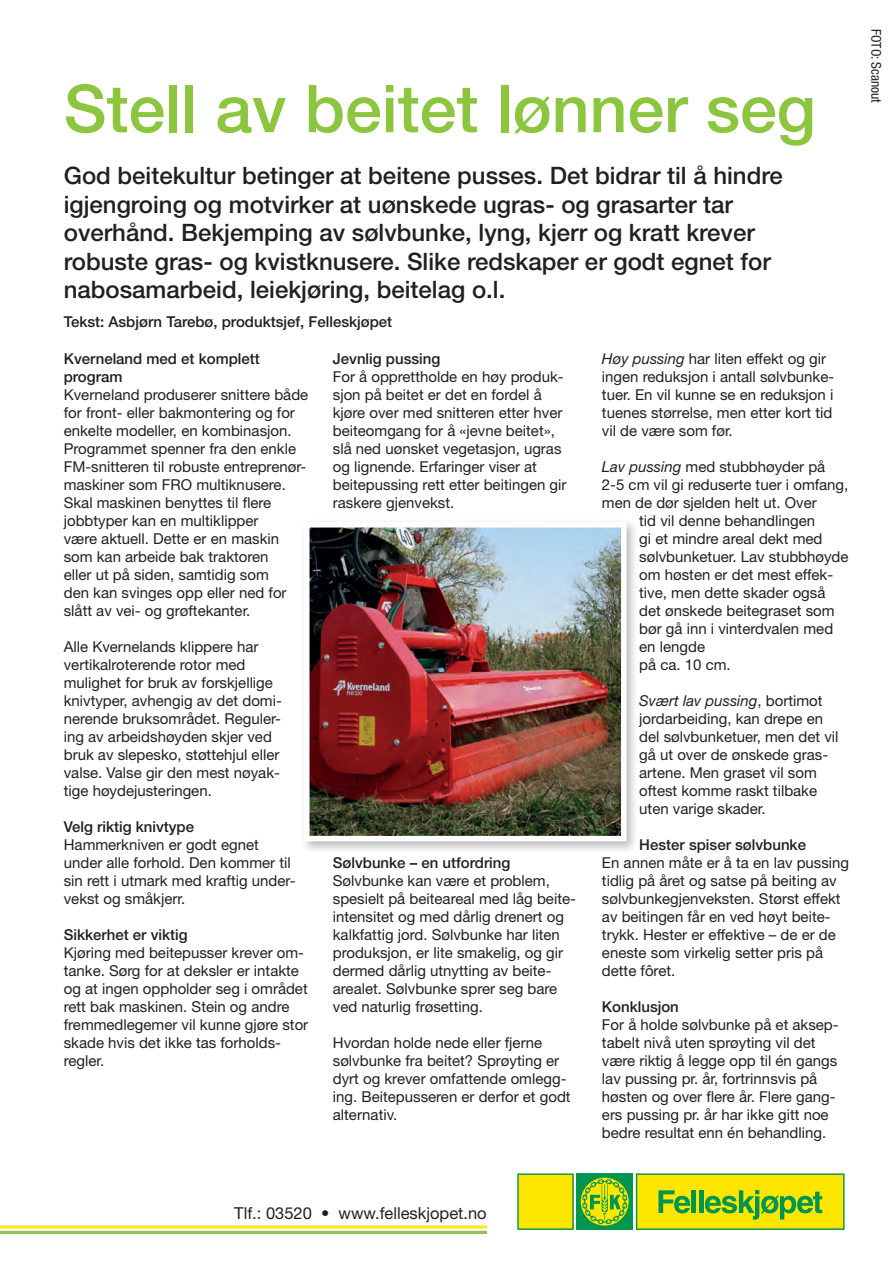
<style>
.page{position:relative;width:893px;height:1263px;background:#fff}
.page>*{position:absolute;margin:0;border:0;box-sizing:border-box;transform-origin:0 0}
.t1{font:500 66px "Helvetica Neue LT Pro";color:#8bc63e}
.t2{font:500 24px/28.5px "Helvetica Neue LT Pro";color:#231f20}
.t3{font:16.5px "Helvetica Neue LT Pro";color:#231f20}
.t4{font:15px/18px "Helvetica Neue LT Pro";color:#231f20}
.t5{font:500 15px/18px "Helvetica Neue LT Pro";color:#231f20}
.t6{font:condensed 13.5px "Helvetica Neue LT Pro";color:#231f20}
.s1{font-style:italic}
</style>
<div class="page">
<div style="left:576px;top:1173px;width:57px;height:57px;background:#009650"></div>
<svg style="left:581px;top:1178px;width:48px;height:47px"></svg>
<svg style="left:582px;top:1179px;width:45px;height:45px"></svg>
<svg style="left:517px;top:1173px;width:57px;height:57px"></svg>
<svg style="left:636px;top:1173px;width:209px;height:57px"></svg>
<svg style="left:0;top:1225px;width:487px;height:4px"></svg>
<svg style="left:0;top:1230px;width:487px;height:4px;fill:#8bc651"></svg>
<div style="left:300px;top:518px;width:339px;height:336px;background:#231f20;opacity:.3"></div>
<img style="left:311px;top:529px;width:309px;height:305px">
<div style="left:304px;top:522px;width:323px;height:319px;border:6px solid #fff"></div>
<h1 class="t1" style="left:64px;top:69px;width:754px">Stell av beitet lønner seg</h1>
<p class="t2" style="left:64px;top:161px;width:720px">God beitekultur betinger at beitene pusses. Det bidrar til å hindre igjengroing og motvirker at uønskede ugras- og grasarter tar overhånd. Bekjemping av sølvbunke, lyng, kjerr og kratt krever robuste gras- og kvistknusere. Slike redskaper er godt egnet for nabosamarbeid, leiekjøring, beitelag o.l.</p>
<p class="t5" style="left:64px;top:312px;width:330px">Tekst: Asbjørn Tarebø, produktsjef, Felleskjøpet</p>
<p class="t5" style="left:64px;top:349px;width:198px">Kverneland med et komplett program</p>
<p class="t4" style="left:64px;top:385px;width:246px">Kverneland produserer snittere både for front- eller bakmontering og for enkelte modeller, en kombinasjon.<br>Programmet spenner fra den enkle FM-snitteren til robuste entreprenør&shy;maskiner som FRO multiknusere.<br>Skal maskinen benyttes til flere jobbtyper kan en multiklipper<br>være aktuell. Dette er en maskin som kan arbeide bak traktoren<br>eller ut på siden, samtidig som<br>den kan svinges opp eller ned for slått av vei- og grøftekanter.</p>
<p class="t4" style="left:64px;top:637px;width:220px">Alle Kvernelands klippere har vertikalroterende rotor med mulighet for bruk av forskjellige knivtyper, avhengig av det domi&shy;nerende bruksområdet. Reguler&shy;ing av arbeidshøyden skjer ved bruk av slepesko, støttehjul eller valse. Valse gir den mest nøyak&shy;tige høydejusteringen.</p>
<p class="t5" style="left:64px;top:817px;width:132px">Velg riktig knivtype</p>
<p class="t4" style="left:64px;top:835px;width:233px">Hammerkniven er godt egnet under alle forhold. Den kommer til sin rett i utmark med kraftig under&shy;vekst og småkjerr.</p>
<p class="t5" style="left:64px;top:925px;width:125px">Sikkerhet er viktig</p>
<p class="t4" style="left:64px;top:943px;width:246px">Kjøring med beitepusser krever om&shy;tanke. Sørg for at deksler er intakte og at ingen oppholder seg i området rett bak maskinen. Stein og andre fremmedlegemer vil kunne gjøre stor skade hvis det ikke tas forholds&shy;regler.</p>
<p class="t5" style="left:333px;top:349px;width:109px">Jevnlig pussing</p>
<p class="t4" style="left:333px;top:367px;width:235px">For å opprettholde en høy produk&shy;sjon på beitet er det en fordel å kjøre over med snitteren etter hver beiteomgang for å «jevne beitet», slå ned uønsket vegetasjon, ugras og lignende. Erfaringer viser at beitepussing rett etter beitingen gir raskere gjenvekst.</p>
<p class="t5" style="left:333px;top:853px;width:179px">Sølvbunke – en utfordring</p>
<p class="t4" style="left:333px;top:871px;width:245px">Sølvbunke kan være et problem, spesielt på beiteareal med låg beite&shy;intensitet og med dårlig drenert og kalkfattig jord. Sølvbunke har liten produksjon, er lite smakelig, og gir dermed dårlig utnytting av beite&shy;arealet. Sølvbunke sprer seg bare ved naturlig frøsetting.</p>
<p class="t4" style="left:333px;top:1033px;width:239px">Hvordan holde nede eller fjerne sølvbunke fra beitet? Sprøyting er dyrt og krever omfattende omlegg&shy;ing. Beitepusseren er derfor et godt alternativ.</p>
<p class="t4" style="left:602px;top:349px;width:234px"><span class="s1">Høy pussing</span> har liten effekt og gir ingen reduksjon i antall sølvbunke&shy;tuer. En vil kunne se en reduksjon i tuenes størrelse, men etter kort tid vil de være som før.</p>
<p class="t4" style="left:602px;top:457px;width:225px"><span class="s1">Lav pussing</span> med stubbhøyder på</p>
<p class="t4" style="left:602px;top:475px;width:248px">2-5 cm vil gi reduserte tuer i omfang,</p>
<p class="t4" style="left:602px;top:493px;width:216px">men de dør sjelden helt ut. Over</p>
<p class="t4" style="left:639px;top:511px;width:177px">tid vil denne behandlingen</p>
<p class="t4" style="left:639px;top:529px;width:185px">gi et mindre areal dekt med</p>
<p class="t4" style="left:639px;top:547px;width:211px">sølvbunketuer. Lav stubbhøyde</p>
<p class="t4" style="left:639px;top:565px;width:195px">om høsten er det mest effek-</p>
<p class="t4" style="left:639px;top:583px;width:188px">tive, men dette skader også</p>
<p class="t4" style="left:639px;top:601px;width:197px">det ønskede beitegraset som</p>
<p class="t4" style="left:639px;top:619px;width:195px">bør gå inn i vinterdvalen med</p>
<p class="t4" style="left:639px;top:637px;width:67px">en lengde</p>
<p class="t4" style="left:639px;top:655px;width:93px">på ca. 10 cm.</p>
<p class="t4" style="left:639px;top:691px;width:201px"><span class="s1">Svært lav pussing</span>, bortimot jordarbeiding, kan drepe en del sølvbunketuer, men det vil gå ut over de ønskede gras&shy;artene. Men graset vil som oftest komme raskt tilbake uten varige skader.</p>
<p class="t5" style="left:639px;top:835px;width:168px">Hester spiser sølvbunke</p>
<p class="t4" style="left:602px;top:853px;width:249px">En annen måte er å ta en lav pussing tidlig på året og satse på beiting av sølvbunkegjenveksten. Størst effekt av beitingen får en ved høyt beite&shy;trykk. Hester er effektive – de er de eneste som virkelig setter pris på dette fôret.</p>
<p class="t5" style="left:602px;top:997px;width:78px">Konklusjon</p>
<p class="t4" style="left:602px;top:1015px;width:238px">For å holde sølvbunke på et aksep&shy;tabelt nivå uten sprøyting vil det være riktig å legge opp til én gangs lav pussing pr. år, fortrinnsvis på høsten og over flere år. Flere gang&shy;ers pussing pr. år har ikke gitt noe bedre resultat enn én behandling.</p>
<p class="t6" style="left:884px;top:29px;width:75px;rotate:90deg">FOTO: Scanout</p>
<p class="t3" style="left:234px;top:1204px;width:254px">Tlf.: 03520 • www.felleskjopet.no</p>
</div>
